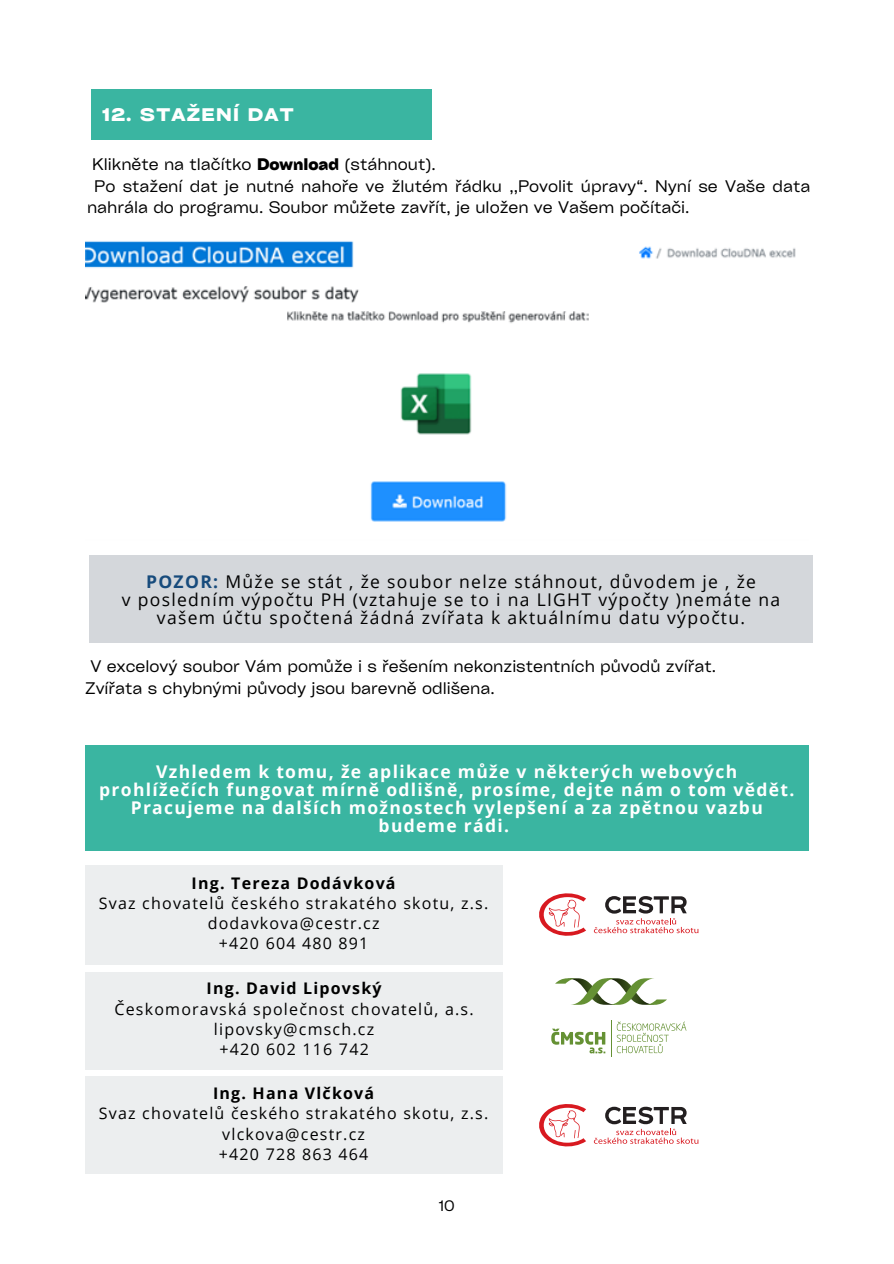
<style>
.page{position:relative;width:894px;height:1264px;background:#fff}
.page>*{position:absolute;margin:0;border:0;box-sizing:border-box;transform-origin:0 0}
.t1{font:700 17.55px/18px "Open Sans";letter-spacing:.075em;color:#fff;text-align:center}
.t2{font:17.55px/18px "Open Sans";letter-spacing:.075em;color:#000;text-align:center}
.t3{font:700 expanded 17.55px "Cy Grotesk";letter-spacing:.075em;color:#fff}
.t4{font:16.05px/21.3px "Cy Grotesk Key";color:#000}
.t5{font:16.05px/20.2px "Open Sans";letter-spacing:.075em;color:#000;text-align:center}
.t6{font:700 16.05px "Open Sans";letter-spacing:.075em;color:#000}
.t7{font:14.55px "Cy Grotesk Key";color:#000}
.s1{font-weight:700}
.s2{font-weight:700;color:#174b7c}
</style>
<div class="page">
<div style="left:91px;top:89px;width:340px;height:51px;background:#3ab5a1"></div>
<img style="left:85px;top:241px;width:711px;height:281px">
<div style="left:89px;top:555px;width:723px;height:87px;background:#d4d7db"></div>
<div style="left:85px;top:745px;width:723px;height:105px;background:#3ab5a1"></div>
<svg style="left:477px;top:961px;width:210px;height:118px"></svg>
<div style="left:85px;top:865px;width:417px;height:99px;background:#eceeef"></div>
<div style="left:85px;top:1076px;width:417px;height:98px;background:#eceeef"></div>
<div style="left:85px;top:971px;width:417px;height:98px;background:#eceeef"></div>
<svg style="left:593px;top:896px;width:105px;height:37px"></svg>
<svg style="left:539px;top:893px;width:47px;height:43px"></svg>
<svg style="left:593px;top:1106px;width:105px;height:37px"></svg>
<svg style="left:539px;top:1104px;width:47px;height:43px"></svg>
<p class="t3" style="left:102px;top:103px;width:193px">12. STAŽENÍ DAT</p>
<p class="t4" style="left:92px;top:153px;width:345px">Klikněte na tlačítko <span class="s1">Download</span> (stáhnout).</p>
<p class="t4" style="left:94px;top:174px;width:717px">Po stažení dat je nutné nahoře ve žlutém řádku ,,Povolit úpravy“. Nyní se Vaše data</p>
<p class="t4" style="left:87px;top:196px;width:604px">nahrála do programu. Soubor můžete zavřít, je uložen ve Vašem počítači.</p>
<p class="t2" style="left:122px;top:572px;width:659px"><span class="s2">POZOR:</span> Může se stát , že soubor nelze stáhnout, důvodem je , že<br>v posledním výpočtu PH (vztahuje se to i na LIGHT výpočty )nemáte na vašem účtu spočtená žádná zvířata k aktuálnímu datu výpočtu.</p>
<p class="t4" style="left:85px;top:655px;width:632px;text-indent:5px">V excelový soubor Vám pomůže i s řešením nekonzistentních původů zvířat.<br>Zvířata s chybnými původy jsou barevně odlišena.</p>
<p class="t1" style="left:99px;top:762px;width:696px">Vzhledem k tomu, že aplikace může v některých webových prohlížečích fungovat mírně odlišně, prosíme, dejte nám o tom vědět.<br>Pracujeme na dalších možnostech vylepšení a za zpětnou vazbu budeme rádi.</p>
<p class="t6" style="left:191px;top:871px;width:205px">Ing. Tereza Dodávková</p>
<p class="t5" style="left:99px;top:892px;width:391px">Svaz chovatelů českého strakatého skotu, z.s. dodavkova@cestr.cz<br>+420 604 480 891</p>
<p class="t6" style="left:206px;top:977px;width:176px">Ing. David Lipovský</p>
<p class="t5" style="left:114px;top:998px;width:360px">Českomoravská společnost chovatelů, a.s. lipovsky@cmsch.cz<br>+420 602 116 742</p>
<p class="t6" style="left:213px;top:1082px;width:163px">Ing. Hana Vlčková</p>
<p class="t5" style="left:99px;top:1103px;width:391px">Svaz chovatelů českého strakatého skotu, z.s. vlckova@cestr.cz<br>+420 728 863 464</p>
<p class="t7" style="left:439px;top:1196px;width:17px">10</p>
</div>
